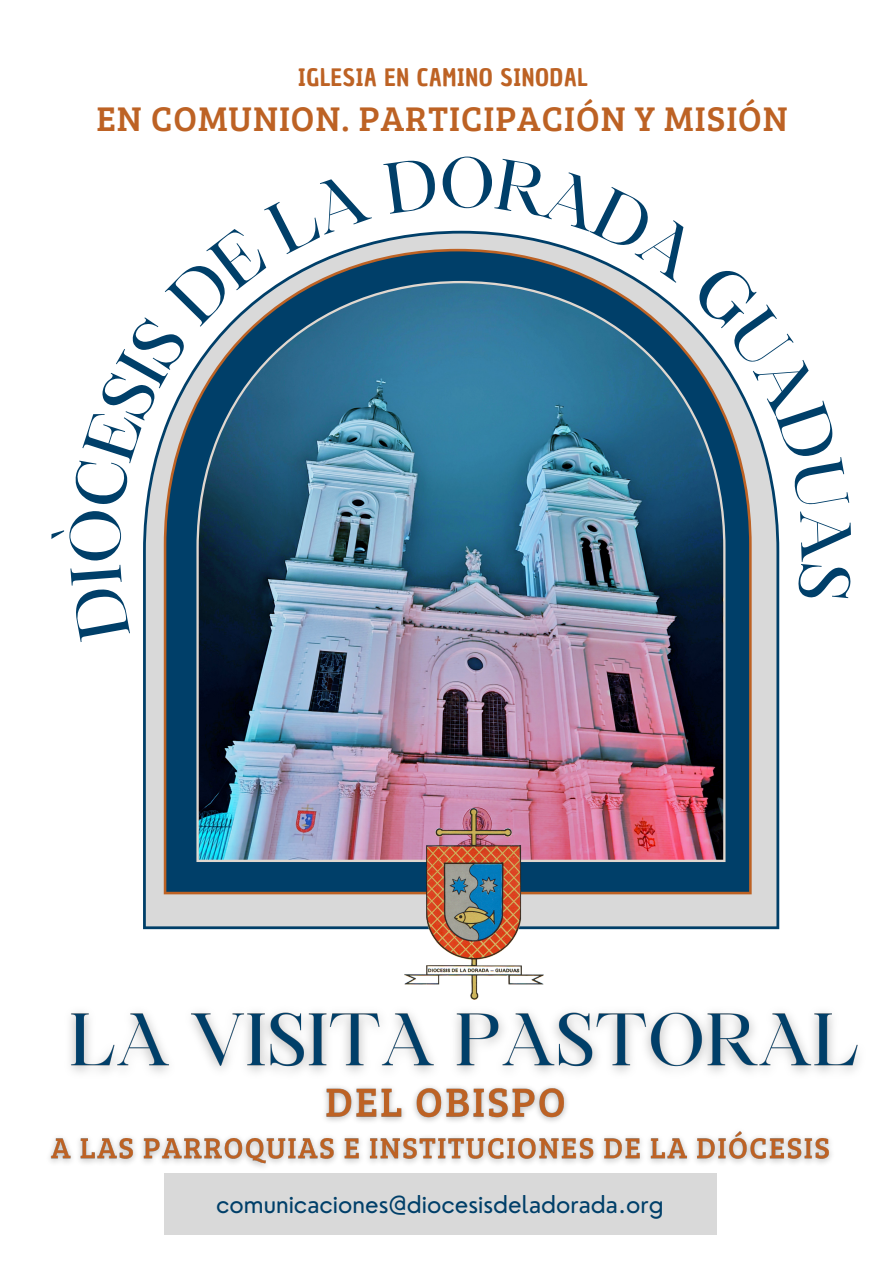
<style>
.page{position:relative;width:893px;height:1264px;background:#fff}
.page>*{position:absolute;margin:0;border:0;box-sizing:border-box;transform-origin:0 0}
.t1{font:35.4px "Bree Serif";letter-spacing:.03em;color:#bd6224}
.t2{font:24px "Nourd";color:#003f69}
.t3{font:23.4px "Chau Philomene One";letter-spacing:.03em;color:#bd6224}
</style>
<div class="page">
<svg style="left:143px;top:239px;width:636px;height:690px;background:#c3c9cd"></svg>
<div style="left:164px;top:1173px;width:552px;height:61px;background:#d9d9d9"></div>
<svg style="left:164px;top:249px;width:587px;height:645px;background:#0f4265"></svg>
<img style="left:196px;top:281px;width:529px;height:581px">
<img style="left:404px;top:808px;width:139px;height:187px">
<img style="left:70px;top:995px;width:788px;height:77px">
<img style="left:49px;top:1062px;width:792px;height:125px">
<svg style="left:143px;top:239px;width:229px;height:403px"></svg>
<svg style="left:383px;top:230px;width:397px;height:371px;background:#618da6"></svg>
<p class="t3" style="left:298px;top:61px;width:291px">IGLESIA EN CAMINO SINODAL</p>
<h1 class="t1" style="left:96px;top:92px;width:693px">EN COMUNION. PARTICIPACIÓN Y MISIÓN</h1>
<p class="t2" style="left:216px;top:1188px;width:449px">comunicaciones@diocesisdeladorada.org</p>
</div>
